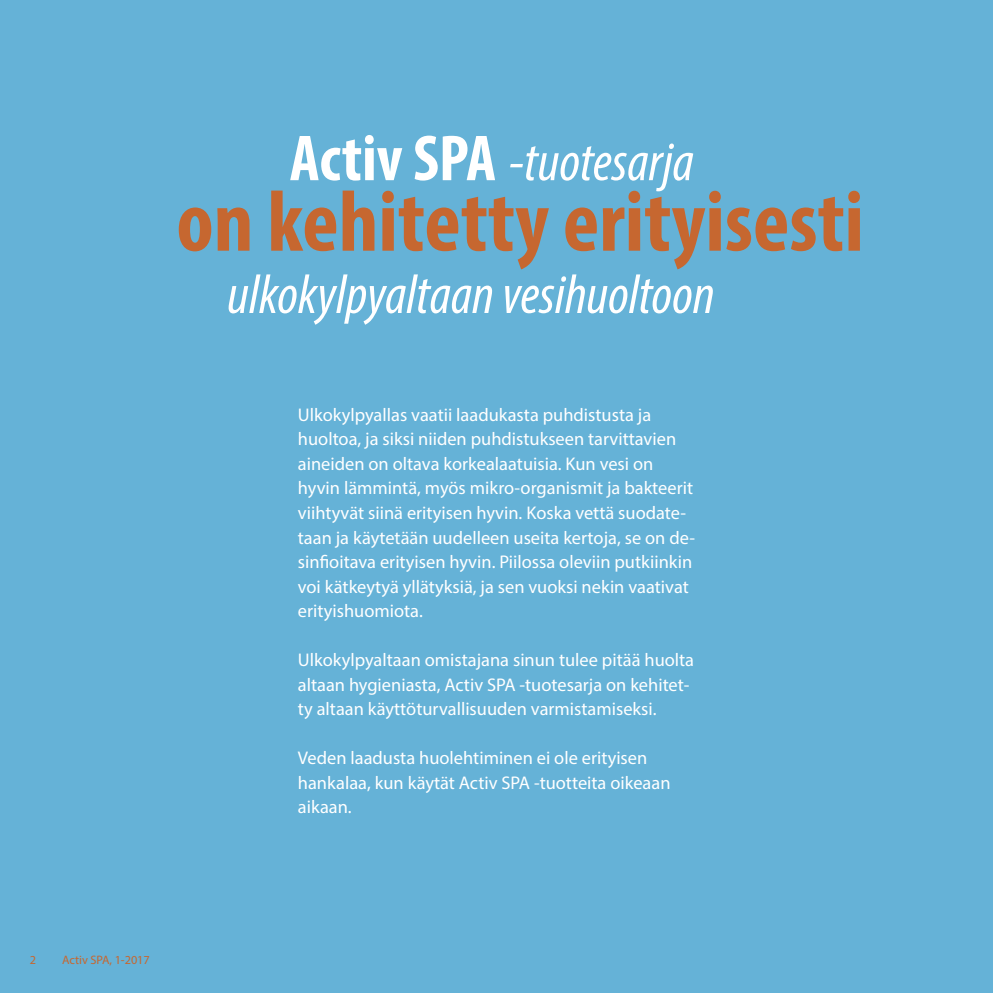
<style>
.page{position:relative;width:993px;height:993px;background:#fff}
.page>*{position:absolute;margin:0;border:0;box-sizing:border-box;transform-origin:0 0}
.t1{font:700 condensed 86.8px "Myriad Pro";color:#c66730}
.t2{font:italic condensed 55.65px "Myriad Pro";color:#fff}
.t3{font:18.38px/24.5px "Myriad Pro";color:#fff}
.t4{font:12.25px "Myriad Pro";color:#c66730}
.s1{font-weight:700;font-style:normal;font-size:65.45px}
</style>
<div class="page">
<div style="left:0;top:0;width:992px;height:992px;background:#65b2d7"></div>
<p class="t2" style="left:289px;top:128px;width:405px"><span class="s1">Activ SPA</span> -tuotesarja</p>
<p class="t1" style="left:176px;top:167px;width:689px">on kehitetty erityisesti</p>
<p class="t2" style="left:227px;top:261px;width:489px">ulkokylpyaltaan vesihuoltoon</p>
<p class="t3" style="left:298px;top:402px;width:398px">Ulkokylpyallas vaatii laadukasta puhdistusta ja huoltoa, ja siksi niiden puhdistukseen tarvittavien aineiden on oltava korkealaatuisia. Kun vesi on hyvin lämmintä, myös mikro-organismit ja bakteerit viihtyvät siinä erityisen hyvin. Koska vettä suodate&shy;taan ja käytetään uudelleen useita kertoja, se on de&shy;sinfioitava erityisen hyvin. Piilossa oleviin putkiinkin voi kätkeytyä yllätyksiä, ja sen vuoksi nekin vaativat erityishuomiota.</p>
<p class="t3" style="left:298px;top:647px;width:397px">Ulkokylpyaltaan omistajana sinun tulee pitää huolta altaan hygieniasta, Activ SPA -tuotesarja on kehitet&shy;ty altaan käyttöturvallisuuden varmistamiseksi.</p>
<p class="t3" style="left:298px;top:745px;width:374px">Veden laadusta huolehtiminen ei ole erityisen hankalaa, kun käytät Activ SPA -tuotteita oikeaan aikaan.</p>
<p class="t4" style="left:30px;top:951px;width:8px">2</p>
<p class="t4" style="left:62px;top:951px;width:89px">Activ SPA, 1-2017</p>
</div>
